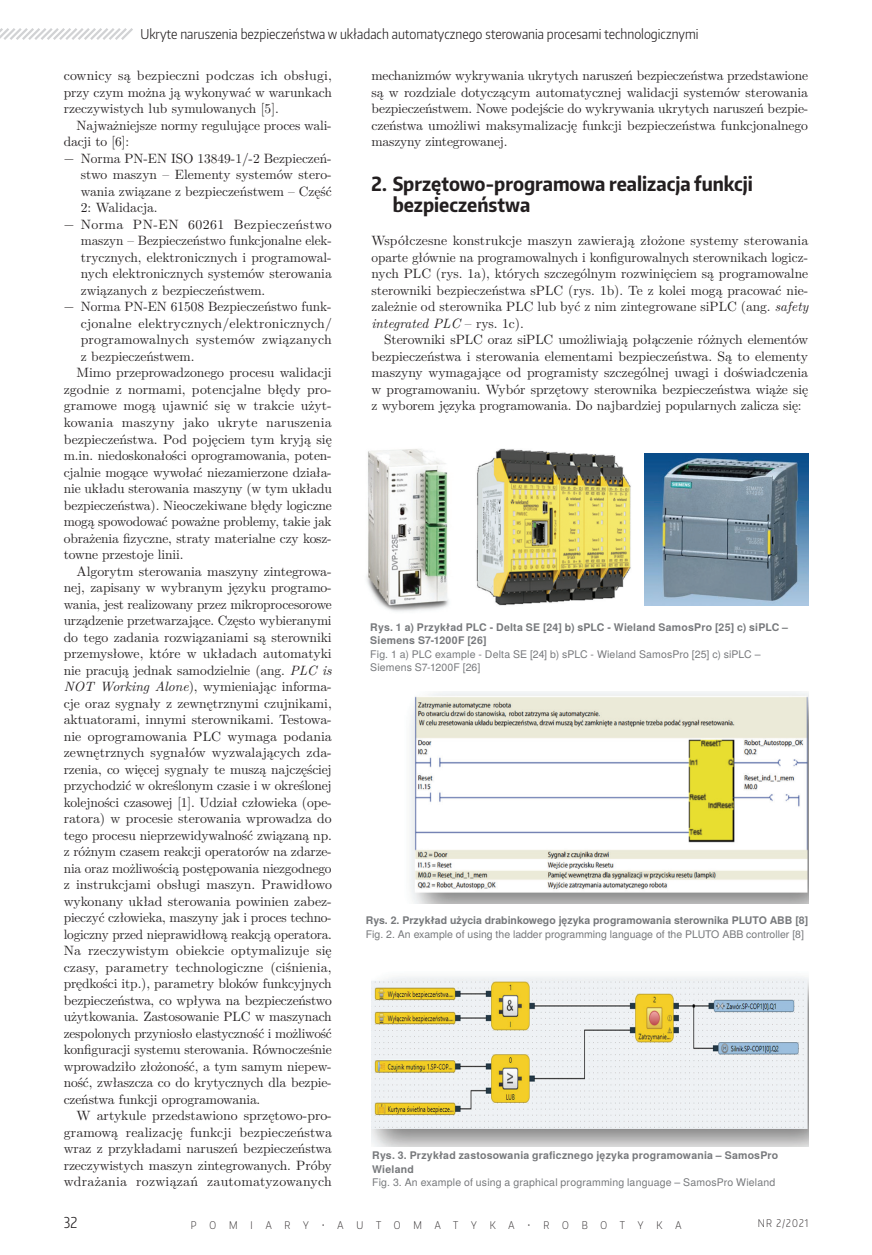
<style>
.page{position:relative;width:872px;height:1255px;background:#fff}
.page>*{position:absolute;margin:0;border:0;box-sizing:border-box;transform-origin:0 0}
.t1{font:700 19.5px/21px "Encode Sans Condensed";color:#231f20}
.t2{font:300 15px "Encode Sans Condensed";color:#231f20}
.t3{font:13.5px/16.5px "LM Roman 10";letter-spacing:-.01em;color:#231f20;text-align:justify}
.t4{font:13.5px "LM Roman 10";letter-spacing:.015em;color:#231f20}
.t5{font:300 13.5px "Encode Sans Condensed";color:#231f20}
.t6{font:13.5px "LM Roman 10";letter-spacing:.01em;color:#231f20}
.t7{font:13.5px "LM Roman 10";letter-spacing:.02em;color:#231f20}
.t8{font:13.5px "LM Roman 10";letter-spacing:.03em;color:#231f20}
.t9{font:italic 13.5px "LM Roman 10";color:#231f20}
.t10{font:700 10.5px/13.5px "Te X Gyre Heros";letter-spacing:.02em;color:#76787b}
.t11{font:10.5px/13.5px "Te X Gyre Heros";color:#76787b}
.t12{font:200 10.5px "Encode Sans Condensed";letter-spacing:1.225em;color:#231f20}
.s1{font-style:italic}
.s2{font-style:normal}
.s3{font-weight:400}
.s4{font-weight:700}
</style>
<div class="page">
<img style="left:644px;top:454px;width:164px;height:151px">
<img style="left:366px;top:449px;width:83px;height:163px">
<img style="left:476px;top:448px;width:155px;height:158px">
<img style="left:410px;top:691px;width:398px;height:212px">
<img style="left:371px;top:977px;width:437px;height:169px">
<svg style="left:0;top:28px;width:133px;height:12px"></svg>
<p class="t5" style="left:140px;top:25px;width:559px">Ukryte naruszenia bezpieczeństwa w układach automatycznego sterowania procesami technologicznymi</p>
<p class="t6" style="left:64px;top:65px;width:270px">cownicy są bezpieczni podczas ich obsługi,</p>
<p class="t3" style="left:64px;top:83px;width:269px">przy czym można ją wykonywać w warunkach</p>
<p class="t3" style="left:64px;top:99px;width:217px">rzeczywistych lub symulowanych [5].</p>
<p class="t3" style="left:77px;top:116px;width:257px">Najważniejsze normy regulujące proces wali-</p>
<p class="t3" style="left:64px;top:132px;width:67px">dacji to [6]:</p>
<p class="t3" style="left:64px;top:149px;width:269px">− Norma PN-EN ISO 13849-1/-2 Bezpieczeń-</p>
<p class="t3" style="left:81px;top:165px;width:252px">stwo maszyn – Elementy systemów stero-</p>
<p class="t3" style="left:81px;top:182px;width:252px">wania związane z bezpieczeństwem – Część</p>
<p class="t3" style="left:81px;top:198px;width:78px">2: Walidacja.</p>
<p class="t8" style="left:64px;top:214px;width:269px">− Norma PN-EN 60261 Bezpieczeństwo</p>
<p class="t3" style="left:81px;top:231px;width:252px">maszyn – Bezpieczeństwo funkcjonalne elek-</p>
<p class="t3" style="left:81px;top:248px;width:252px">trycznych, elektronicznych i programowal-</p>
<p class="t3" style="left:81px;top:264px;width:252px">nych elektronicznych systemów sterowania</p>
<p class="t3" style="left:81px;top:281px;width:186px">związanych z bezpieczeństwem.</p>
<p class="t3" style="left:64px;top:297px;width:269px">− Norma PN-EN 61508 Bezpieczeństwo funk-</p>
<p class="t4" style="left:81px;top:313px;width:253px">cjonalne elektrycznych/elektronicznych/</p>
<p class="t4" style="left:81px;top:329px;width:252px">programowalnych systemów związanych</p>
<p class="t3" style="left:81px;top:347px;width:115px">z bezpieczeństwem.</p>
<p class="t3" style="left:76px;top:363px;width:257px">Mimo przeprowadzonego procesu walidacji</p>
<p class="t3" style="left:64px;top:380px;width:269px">zgodnie z normami, potencjalne błędy pro-</p>
<p class="t3" style="left:64px;top:396px;width:269px">gramowe mogą ujawnić się w trakcie użyt-</p>
<p class="t4" style="left:64px;top:412px;width:269px">kowania maszyny jako ukryte naruszenia</p>
<p class="t3" style="left:64px;top:429px;width:269px">bezpieczeństwa. Pod pojęciem tym kryją się</p>
<p class="t3" style="left:64px;top:446px;width:269px">m.in. niedoskonałości oprogramowania, poten-</p>
<p class="t3" style="left:64px;top:462px;width:269px">cjalnie mogące wywołać niezamierzone działa-</p>
<p class="t3" style="left:64px;top:479px;width:269px">nie układu sterowania maszyny (w tym układu</p>
<p class="t3" style="left:64px;top:495px;width:269px">bezpieczeństwa). Nieoczekiwane błędy logiczne</p>
<p class="t3" style="left:64px;top:512px;width:269px">mogą spowodować poważne problemy, takie jak</p>
<p class="t3" style="left:64px;top:528px;width:269px">obrażenia fizyczne, straty materialne czy kosz-</p>
<p class="t3" style="left:64px;top:545px;width:121px">towne przestoje linii.</p>
<p class="t3" style="left:76px;top:561px;width:257px">Algorytm sterowania maszyny zintegrowa-</p>
<p class="t3" style="left:64px;top:578px;width:269px">nej, zapisany w wybranym języku programo-</p>
<p class="t3" style="left:64px;top:594px;width:269px">wania, jest realizowany przez mikroprocesorowe</p>
<p class="t3" style="left:64px;top:611px;width:269px">urządzenie przetwarzające. Często wybieranymi</p>
<p class="t3" style="left:64px;top:627px;width:269px">do tego zadania rozwiązaniami są sterowniki</p>
<p class="t3" style="left:64px;top:644px;width:269px">przemysłowe, które w układach automatyki</p>
<p class="t3" style="left:64px;top:660px;width:269px">nie pracują jednak samodzielnie (ang. <span class="s1">PLC is</span></p>
<p class="t3" style="left:64px;top:677px;width:269px"><span class="s1">NOT Working Alone</span>), wymieniając informa-</p>
<p class="t3" style="left:64px;top:693px;width:269px">cje oraz sygnały z zewnętrznymi czujnikami,</p>
<p class="t3" style="left:64px;top:710px;width:269px">aktuatorami, innymi sterownikami. Testowa-</p>
<p class="t3" style="left:64px;top:726px;width:269px">nie oprogramowania PLC wymaga podania</p>
<p class="t3" style="left:64px;top:743px;width:269px">zewnętrznych sygnałów wyzwalających zda-</p>
<p class="t3" style="left:64px;top:759px;width:269px">rzenia, co więcej sygnały te muszą najczęściej</p>
<p class="t3" style="left:64px;top:776px;width:269px">przychodzić w określonym czasie i w określonej</p>
<p class="t3" style="left:64px;top:792px;width:269px">kolejności czasowej [1]. Udział człowieka (ope-</p>
<p class="t3" style="left:64px;top:809px;width:269px">ratora) w procesie sterowania wprowadza do</p>
<p class="t3" style="left:64px;top:825px;width:269px">tego procesu nieprzewidywalność związaną np.</p>
<p class="t3" style="left:64px;top:842px;width:269px">z różnym czasem reakcji operatorów na zdarze-</p>
<p class="t3" style="left:64px;top:858px;width:269px">nia oraz możliwością postępowania niezgodnego</p>
<p class="t3" style="left:64px;top:875px;width:270px">z instrukcjami obsługi maszyn. Prawidłowo</p>
<p class="t3" style="left:64px;top:891px;width:269px">wykonany układ sterowania powinien zabez-</p>
<p class="t3" style="left:64px;top:908px;width:269px">pieczyć człowieka, maszyny jak i proces techno-</p>
<p class="t3" style="left:64px;top:924px;width:270px">logiczny przed nieprawidłową reakcją operatora.</p>
<p class="t3" style="left:64px;top:941px;width:269px">Na rzeczywistym obiekcie optymalizuje się</p>
<p class="t3" style="left:64px;top:957px;width:269px">czasy, parametry technologiczne (ciśnienia,</p>
<p class="t3" style="left:64px;top:974px;width:269px">prędkości itp.), parametry bloków funkcyjnych</p>
<p class="t3" style="left:64px;top:990px;width:269px">bezpieczeństwa, co wpływa na bezpieczeństwo</p>
<p class="t3" style="left:64px;top:1007px;width:269px">użytkowania. Zastosowanie PLC w maszynach</p>
<p class="t3" style="left:64px;top:1023px;width:269px">zespolonych przyniosło elastyczność i możliwość</p>
<p class="t3" style="left:64px;top:1040px;width:269px">konfiguracji systemu sterowania. Równocześnie</p>
<p class="t3" style="left:64px;top:1056px;width:269px">wprowadziło złożoność, a tym samym niepew-</p>
<p class="t3" style="left:64px;top:1073px;width:269px">ność, zwłaszcza co do krytycznych dla bezpie-</p>
<p class="t3" style="left:64px;top:1089px;width:198px">czeństwa funkcji oprogramowania.</p>
<p class="t3" style="left:76px;top:1106px;width:257px">W artykule przedstawiono sprzętowo-pro-</p>
<p class="t6" style="left:64px;top:1121px;width:269px">gramową realizację funkcji bezpieczeństwa</p>
<p class="t3" style="left:64px;top:1139px;width:269px">wraz z przykładami naruszeń bezpieczeństwa</p>
<p class="t3" style="left:64px;top:1155px;width:269px">rzeczywistych maszyn zintegrowanych. Próby</p>
<p class="t7" style="left:64px;top:1171px;width:269px">wdrażania rozwiązań zautomatyzowanych</p>
<p class="t3" style="left:371px;top:66px;width:438px">mechanizmów wykrywania ukrytych naruszeń bezpieczeństwa przedstawione są w rozdziale dotyczącym automatycznej walidacji systemów sterowania bezpieczeństwem. Nowe podejście do wykrywania ukrytych naruszeń bezpie&shy;czeństwa umożliwi maksymalizację funkcji bezpieczeństwa funkcjonalnego maszyny zintegrowanej.</p>
<p class="t1" style="left:393px;top:173px;width:361px;text-indent:-21px">2. Sprzętowo-programowa realizacja funkcji bezpieczeństwa</p>
<p class="t3" style="left:371px;top:231px;width:438px">Współczesne konstrukcje maszyn zawierają złożone systemy sterowania</p>
<p class="t3" style="left:371px;top:248px;width:438px">oparte głównie na programowalnych i konfigurowalnych sterownikach logicz-</p>
<p class="t3" style="left:371px;top:264px;width:438px">nych PLC (rys. 1a), których szczególnym rozwinięciem są programowalne</p>
<p class="t3" style="left:371px;top:281px;width:438px">sterowniki bezpieczeństwa sPLC (rys. 1b). Te z kolei mogą pracować nie-</p>
<p class="t3" style="left:371px;top:297px;width:438px">zależnie od sterownika PLC lub być z nim zintegrowane siPLC (ang. <span class="s1">safety</span></p>
<p class="t9" style="left:371px;top:313px;width:154px">integrated PLC <span class="s2">– rys. 1c).</span></p>
<p class="t3" style="left:384px;top:330px;width:425px">Sterowniki sPLC oraz siPLC umożliwiają połączenie różnych elementów</p>
<p class="t3" style="left:371px;top:347px;width:438px">bezpieczeństwa i sterowania elementami bezpieczeństwa. Są to elementy</p>
<p class="t3" style="left:371px;top:363px;width:438px">maszyny wymagające od programisty szczególnej uwagi i doświadczenia</p>
<p class="t3" style="left:371px;top:380px;width:438px">w programowaniu. Wybór sprzętowy sterownika bezpieczeństwa wiąże się</p>
<p class="t3" style="left:371px;top:396px;width:431px">z wyborem języka programowania. Do najbardziej popularnych zalicza się:</p>
<p class="t10" style="left:370px;top:619px;width:419px">Rys. 1 a) Przykład PLC - Delta SE [24] b) sPLC - Wieland SamosPro [25] c) siPLC – Siemens S7-1200F [26]<br><span class="s3">Fig. 1 a) PLC example - Delta SE [24] b) sPLC - Wieland SamosPro [25] c) siPLC – Siemens S7-1200F [26]</span></p>
<p class="t11" style="left:366px;top:912px;width:444px"><span class="s4">Rys. 2. Przykład użycia drabinkowego języka programowania sterownika PLUTO ABB [8]<br></span>Fig. 2. An example of using the ladder programming language of the PLUTO ABB controller [8]</p>
<p class="t10" style="left:372px;top:1148px;width:407px">Rys. 3. Przykład zastosowania graficznego języka programowania – SamosPro<br>Wieland<br><span class="s3">Fig. 3. An example of using a graphical programming language – SamosPro Wieland</span></p>
<p class="t2" style="left:64px;top:1212px;width:15px">32</p>
<p class="t12" style="left:191px;top:1217px;width:492px">POMIARY•AUTOMATYKA•ROBOTYKA</p>
<p class="t12" style="left:758px;top:1216px;width:52px">NR 2/2021</p>
</div>
